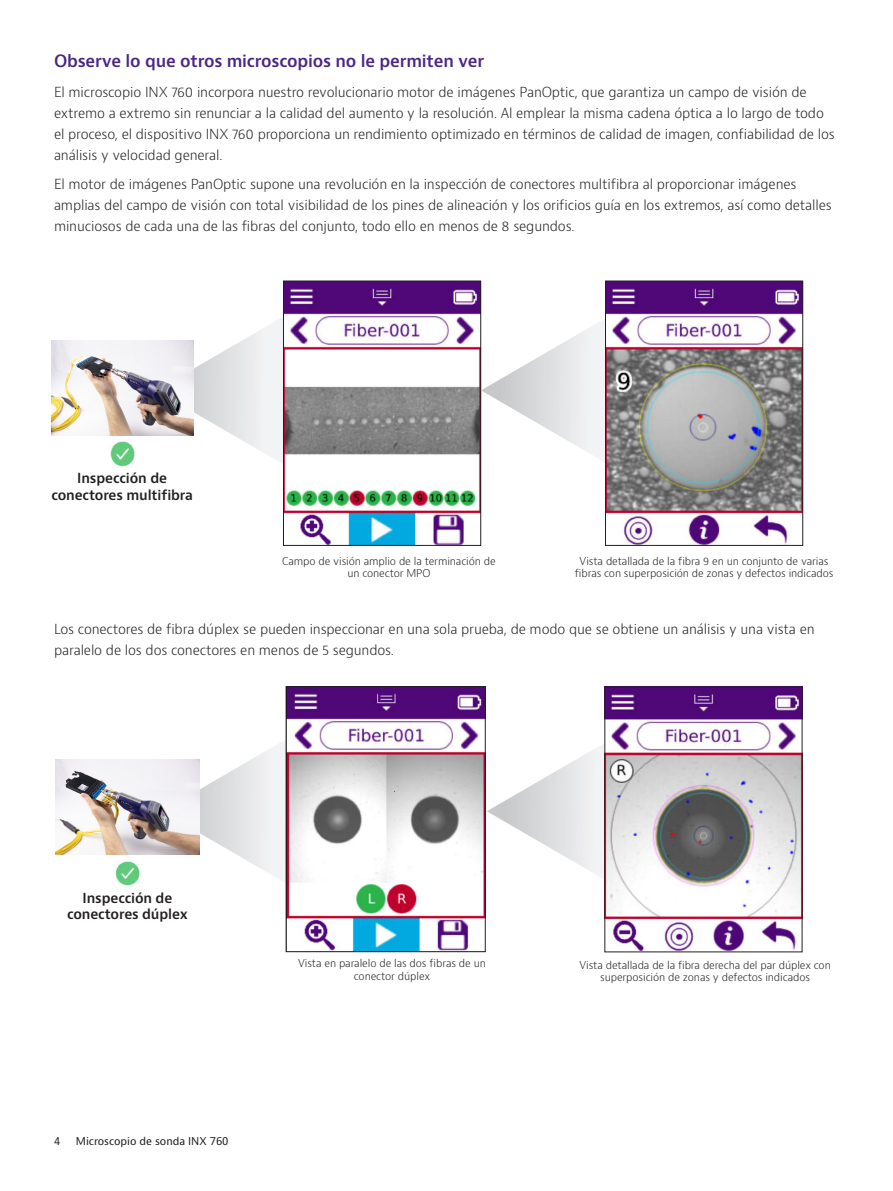
<style>
.page{position:relative;width:893px;height:1191px;background:#fff}
.page>*{position:absolute;margin:0;border:0;box-sizing:border-box;transform-origin:0 0}
.H2_Heading_Purple_12_16{font:600 16.5px "Bernino Sans";letter-spacing:-.01em;color:#4a2785}
.P_10_16{font:300 13.5px/21px "Bernino Sans";letter-spacing:-.01em;color:#231f20}
.P_10_16-2{font:600 13.5px/16.2px "Bernino Sans";letter-spacing:-.01em;color:#231f20;text-align:center}
.P_10_16-3{font:300 10.5px/12.6px "Bernino Sans";letter-spacing:-.01em;color:#231f20;text-align:center}
.t1{font:10.5px "Bernino Sans";color:#231f20}
</style>
<div class="page">
<svg style="left:156px;top:317px;width:127px;height:147px"></svg>
<img style="left:285px;top:283px;width:194px;height:260px">
<div style="left:283px;top:281px;width:198px;height:264px;border:1px solid #231f20"></div>
<img style="left:51px;top:341px;width:142px;height:94px">
<img style="left:110px;top:442px;width:24px;height:24px">
<svg style="left:481px;top:316px;width:124px;height:148px"></svg>
<img style="left:607px;top:283px;width:194px;height:260px">
<div style="left:605px;top:281px;width:198px;height:264px;border:1px solid #231f20"></div>
<svg style="left:162px;top:737px;width:124px;height:148px"></svg>
<svg style="left:487px;top:737px;width:118px;height:148px"></svg>
<img style="left:56px;top:759px;width:143px;height:95px">
<img style="left:115px;top:861px;width:25px;height:24px">
<img style="left:607px;top:689px;width:193px;height:261px">
<img style="left:288px;top:688px;width:195px;height:262px">
<div style="left:286px;top:686px;width:199px;height:266px;border:1px solid #231f20"></div>
<p class="H2_Heading_Purple_12_16" style="left:54px;top:51px;width:432px">Observe lo que otros microscopios no le permiten ver</p>
<p class="P_10_16" style="left:54px;top:82px;width:782px">El microscopio INX 760 incorpora nuestro revolucionario motor de imágenes PanOptic, que garantiza un campo de visión de extremo a extremo sin renunciar a la calidad del aumento y la resolución. Al emplear la misma cadena óptica a lo largo de todo el proceso, el dispositivo INX 760 proporciona un rendimiento optimizado en términos de calidad de imagen, confiabilidad de los análisis y velocidad general.</p>
<p class="P_10_16" style="left:54px;top:174px;width:779px">El motor de imágenes PanOptic supone una revolución en la inspección de conectores multifibra al proporcionar imágenes amplias del campo de visión con total visibilidad de los pines de alineación y los orificios guía en los extremos, así como detalles minuciosos de cada una de las fibras del conjunto, todo ello en menos de 8 segundos.</p>
<p class="P_10_16-2" style="left:51px;top:471px;width:143px">Inspección de conectores multifibra</p>
<p class="P_10_16-3" style="left:282px;top:555px;width:215px">Campo de visión amplio de la terminación de un conector MPO</p>
<p class="P_10_16-3" style="left:575px;top:555px;width:260px">Vista detallada de la fibra 9 en un conjunto de varias fibras con superposición de zonas y defectos indicados</p>
<p class="P_10_16" style="left:54px;top:619px;width:762px">Los conectores de fibra dúplex se pueden inspeccionar en una sola prueba, de modo que se obtiene un análisis y una vista en paralelo de los dos conectores en menos de 5 segundos.</p>
<p class="P_10_16-2" style="left:67px;top:890px;width:122px">Inspección de conectores dúplex</p>
<p class="t1" style="left:54px;top:1134px;width:8px">4</p>
<p class="t1" style="left:76px;top:1134px;width:154px">Microscopio de sonda INX 760</p>
<p class="P_10_16-3" style="left:298px;top:957px;width:189px">Vista en paralelo de las dos fibras de un conector dúplex</p>
<p class="P_10_16-3" style="left:579px;top:958px;width:253px">Vista detallada de la fibra derecha del par dúplex con superposición de zonas y defectos indicados</p>
</div>
